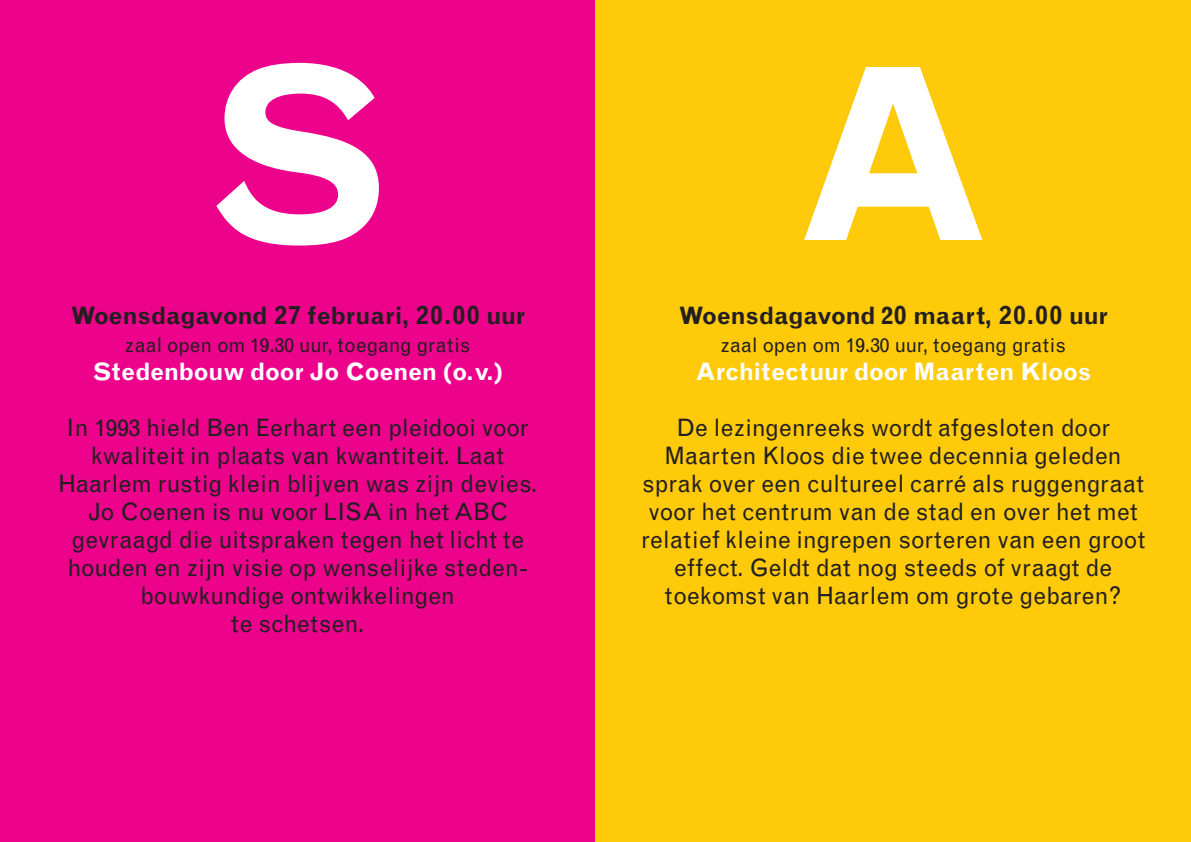
<style>
.page{position:relative;width:1191px;height:842px;background:#fff}
.page>*{position:absolute;margin:0;border:0;box-sizing:border-box;transform-origin:0 0}
.t1{font:700 240px "Grotesque";color:#fff}
.t2{font:24px/28px "Grotesque";color:#231f20;text-align:center}
.t3{font:700 24px "Grotesque";letter-spacing:-.015em;color:#231f20}
.t4{font:700 24px "Grotesque";letter-spacing:-.02em;color:#fff}
.t5{font:700 24px "Grotesque";color:#fff}
.t6{font:20px "Grotesque";letter-spacing:-.005em;color:#231f20}
.s1{font-weight:900}
</style>
<div class="page">
<div style="left:0;top:0;width:595px;height:842px;background:#ed028c"></div>
<div style="left:595px;top:0;width:596px;height:842px;background:#feca0a"></div>
<p class="t1" style="left:201px;top:14px;width:194px">S</p>
<p class="t3" style="left:70px;top:301px;width:456px">Woensdagavond <span class="s1">27</span> februari, <span class="s1">20.00</span> uur</p>
<p class="t6" style="left:125px;top:333px;width:347px">zaal open om 19.30 uur, toegang gratis</p>
<p class="t4" style="left:92px;top:357px;width:412px">Stedenbouw door Jo Coenen (o.v.)</p>
<p class="t2" style="left:58px;top:414px;width:481px">In 1993 hield Ben Eerhart een pleidooi voor kwaliteit in plaats van kwantiteit. Laat Haarlem rustig klein blijven was zijn devies.<br>Jo Coenen is nu voor LISA in het ABC gevraagd die uitspraken tegen het licht te houden en zijn visie op wenselijke steden&shy;bouwkundige ontwikkelingen<br>te schetsen.</p>
<p class="t1" style="left:790px;top:14px;width:206px">A</p>
<p class="t3" style="left:678px;top:301px;width:431px">Woensdagavond 2<span class="s1">0</span> maart, <span class="s1">20.00</span> uur</p>
<p class="t6" style="left:720px;top:333px;width:347px">zaal open om 19.30 uur, toegang gratis</p>
<p class="t5" style="left:695px;top:357px;width:397px">Architectuur door Maarten Kloos</p>
<p class="t2" style="left:641px;top:414px;width:506px">De lezingenreeks wordt afgesloten door Maarten Kloos die twee decennia geleden sprak over een cultureel carré als ruggengraat voor het centrum van de stad en over het met relatief kleine ingrepen sorteren van een groot effect. Geldt dat nog steeds of vraagt de toekomst van Haarlem om grote gebaren?</p>
</div>
